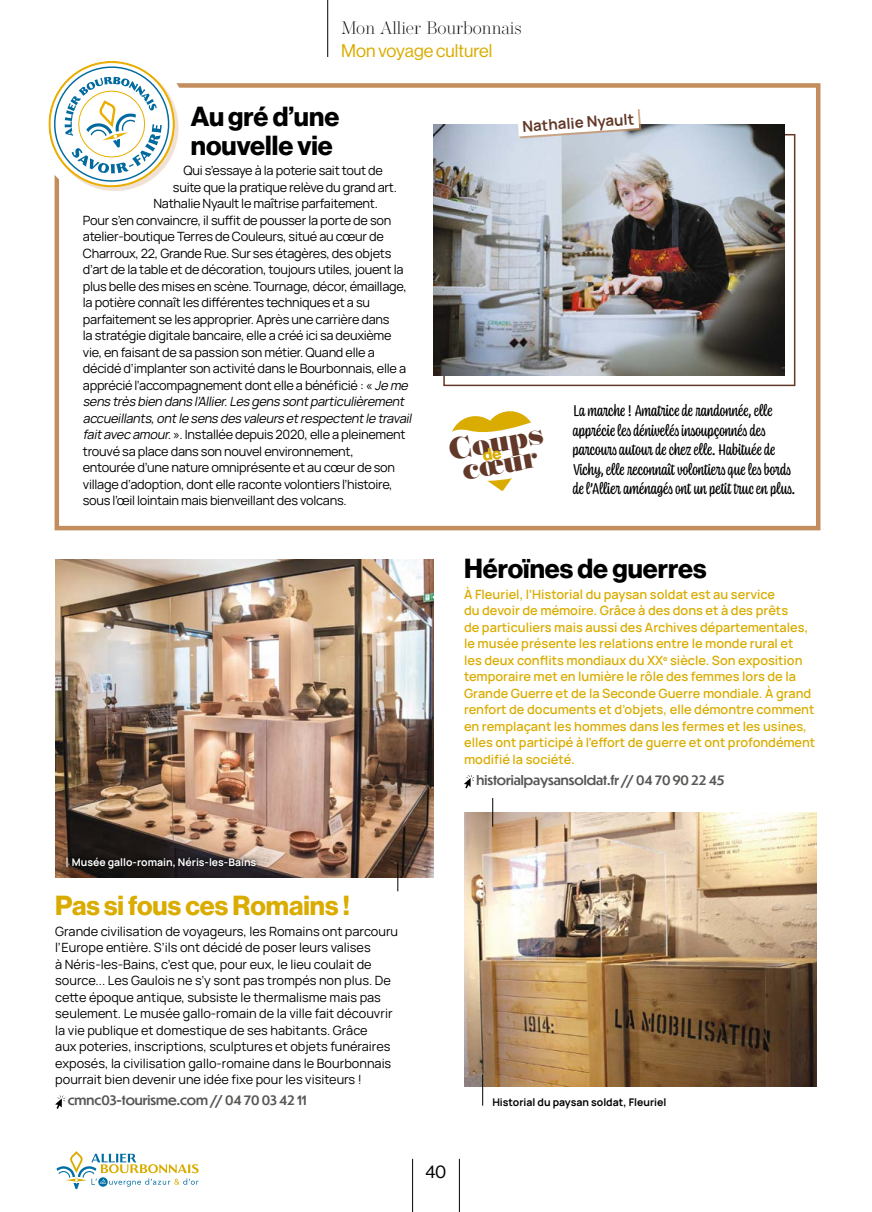
<style>
.page{position:relative;width:872px;height:1212px;background:#fff}
.page>*{position:absolute;margin:0;border:0;box-sizing:border-box;transform-origin:0 0}
.t1{font:900 30.15px/21.8px "Operetta 18";color:#623928;text-align:center}
.t2{font:27px/28.5px "N Haas Grotesk DS Pro 75 Bd";color:#000}
.t3{font:27px "N Haas Grotesk DS Pro 75 Bd";color:#daac00}
.t4{font:200 18px "Operetta 18";color:#000}
.t5{font:18px "N Haas Grotesk DS Pro 55 Rg";color:#daac00}
.t6{font:18px "N Haas Grotesk DS Pro 55 Rg";color:#000}
.t7{font:16.5px/19.5px "Coniferous";letter-spacing:.01em;color:#000}
.t8{font:700 15px "Manrope";color:#623928}
.t9{font:12.75px "Manrope";letter-spacing:-.02em;color:#000}
.t10{font:12.75px/16.5px "Manrope";color:#000}
.t11{font:600 12.75px/16.5px "Manrope";color:#daac00}
.t12{font:italic 12.75px "Manrope";color:#000}
.t13{font:500 12.75px "Dunbar Tall";color:#575756}
.t14{font:700 10.5px "Manrope";color:#fff}
.t15{font:700 10.5px "Manrope";color:#000}
.s1{font-style:italic}
</style>
<div class="page">
<svg style="left:56px;top:1151px;width:143px;height:38px"></svg>
<hr style="left:412px;top:1159px;width:1px;height:53px;background:#000">
<hr style="left:459px;top:1159px;width:1px;height:53px;background:#000">
<hr style="left:327px;top:0;width:1px;height:57px;background:#000">
<svg style="left:55px;top:1095px;width:11px;height:14px"></svg>
<svg style="left:464px;top:775px;width:10px;height:13px"></svg>
<img style="left:464px;top:812px;width:352px;height:274px">
<img style="left:55px;top:559px;width:378px;height:318px">
<svg style="left:63px;top:853px;width:197px;height:19px;background:#2a2422"></svg>
<hr style="left:482px;top:1074px;width:1px;height:32px;background:#000">
<div style="left:55px;top:83px;width:765px;height:447px;border:4px solid #c38d5d"></div>
<div style="left:443px;top:134px;width:352px;height:252px;border:2px solid #623928"></div>
<img style="left:433px;top:124px;width:351px;height:251px">
<div style="left:518px;top:109px;width:123px;height:29px;background:#c38d5d;opacity:.75"></div>
<svg style="left:517px;top:109px;width:122px;height:27px"></svg>
<svg style="left:492px;top:798px;width:1px;height:28px"></svg>
<svg style="left:397px;top:863px;width:1px;height:28px"></svg>
<svg style="left:48px;top:61px;width:134px;height:134px"></svg>
<svg style="left:452px;top:411px;width:79px;height:80px"></svg>
<h3 class="t4" style="left:341px;top:13px;width:182px">Mon Allier Bourbonnais</h3>
<h3 class="t5" style="left:341px;top:40px;width:153px">Mon voyage culturel</h3>
<h2 class="t2" style="left:191px;top:103px;width:150px">Au gré d’une nouvelle vie</h2>
<p class="t9" style="left:183px;top:162px;width:201px">Qui s’essaye à la poterie sait tout de</p>
<p class="t9" style="left:173px;top:178px;width:226px">suite que la pratique relève du grand art.</p>
<p class="t9" style="left:153px;top:195px;width:226px">Nathalie Nyault le maîtrise parfaitement.</p>
<p class="t9" style="left:83px;top:211px;width:310px">Pour s’en convaincre, il suffit de pousser la porte de son</p>
<p class="t9" style="left:83px;top:228px;width:302px">atelier-boutique Terres de Couleurs, situé au cœur de</p>
<p class="t9" style="left:83px;top:244px;width:310px">Charroux, 22, Grande Rue. Sur ses étagères, des objets</p>
<p class="t9" style="left:83px;top:261px;width:322px">d’art de la table et de décoration, toujours utiles, jouent la</p>
<p class="t9" style="left:83px;top:277px;width:325px">plus belle des mises en scène. Tournage, décor, émaillage,</p>
<p class="t9" style="left:83px;top:294px;width:289px">la potière connaît les différentes techniques et a su</p>
<p class="t9" style="left:83px;top:310px;width:308px">parfaitement se les approprier. Après une carrière dans</p>
<p class="t9" style="left:83px;top:327px;width:310px">la stratégie digitale bancaire, elle a créé ici sa deuxième</p>
<p class="t9" style="left:83px;top:343px;width:293px">vie, en faisant de sa passion son métier. Quand elle a</p>
<p class="t9" style="left:83px;top:360px;width:325px">décidé d’implanter son activité dans le Bourbonnais, elle a</p>
<p class="t9" style="left:83px;top:376px;width:330px">apprécié l’accompagnement dont elle a bénéficié : « <span class="s1">Je me</span></p>
<p class="t12" style="left:83px;top:393px;width:326px">sens très bien dans l’Allier.Les gens sontparticulièrement</p>
<p class="t12" style="left:83px;top:409px;width:333px">accueillants,ontle sens des valeurs etrespectentle travail</p>
<p class="t9" style="left:83px;top:426px;width:324px"><span class="s1">faitavec amour.</span>». Installée depuis 2020, elle a pleinement</p>
<p class="t9" style="left:83px;top:442px;width:272px">trouvé sa place dans son nouvel environnement,</p>
<p class="t9" style="left:83px;top:459px;width:314px">entourée d’une nature omniprésente et au cœur de son</p>
<p class="t9" style="left:83px;top:475px;width:311px">village d’adoption, dont elle raconte volontiers l’histoire,</p>
<p class="t9" style="left:83px;top:492px;width:265px">sous l’œil lointain mais bienveillant des volcans.</p>
<p class="t8" style="left:522px;top:116px;width:113px;rotate:-4deg">Nathalie Nyault</p>
<h1 class="t1" style="left:447px;top:439px;width:97px;rotate:-10deg">Coups cœur</h1>
<p class="t7" style="left:573px;top:400px;width:223px">La marche ! Amatrice de randonnée, elle apprécie les dénivelés insoupçonnés des parcours autour de chez elle. Habituée de Vichy, elle reconnaît volontiers que les bords de l’Allier aménagés ont un petit truc en plus.</p>
<h2 class="t2" style="left:464px;top:555px;width:244px">Héroïnes de guerres</h2>
<p class="t11" style="left:464px;top:585px;width:353px">À Fleuriel, l’Historial du paysan soldat est au service<br>du devoir de mémoire. Grâce à des dons et à des prêts<br>de particuliers mais aussi des Archives départementales, le musée présente les relations entre le monde rural et<br>les deux conflits mondiaux du XX<sup>e</sup> siècle. Son exposition temporaire met en lumière le rôle des femmes lors de la Grande Guerre et de la Seconde Guerre mondiale. À grand renfort de documents et d’objets, elle démontre comment en remplaçant les hommes dans les fermes et les usines, elles ont participé à l’effort de guerre et ont profondément modifié la société.</p>
<p class="t13" style="left:476px;top:771px;width:249px">historialpaysansoldat.fr // 04 70 90 22 45</p>
<p class="t14" style="left:72px;top:854px;width:186px">Musée gallo-romain, Néris-les-Bains</p>
<h2 class="t3" style="left:55px;top:890px;width:296px">Pas si fous ces Romains !</h2>
<p class="t10" style="left:55px;top:922px;width:344px">Grande civilisation de voyageurs, les Romains ont parcouru l’Europe entière. S’ils ont décidé de poser leurs valises<br>à Néris-les-Bains, c’est que, pour eux, le lieu coulait de source... Les Gaulois ne s’y sont pas trompés non plus. De cette époque antique, subsiste le thermalisme mais pas seulement. Le musée gallo-romain de la ville fait découvrir la vie publique et domestique de ses habitants. Grâce<br>aux poteries, inscriptions, sculptures et objets funéraires exposés, la civilisation gallo-romaine dans le Bourbonnais pourrait bien devenir une idée fixe pour les visiteurs !</p>
<p class="t13" style="left:68px;top:1091px;width:241px">cmnc03-tourisme.com // 04 70 03 42 11</p>
<h3 class="t6" style="left:425px;top:1161px;width:22px">40</h3>
<p class="t15" style="left:492px;top:1094px;width:175px">Historial du paysan soldat, Fleuriel</p>
</div>
